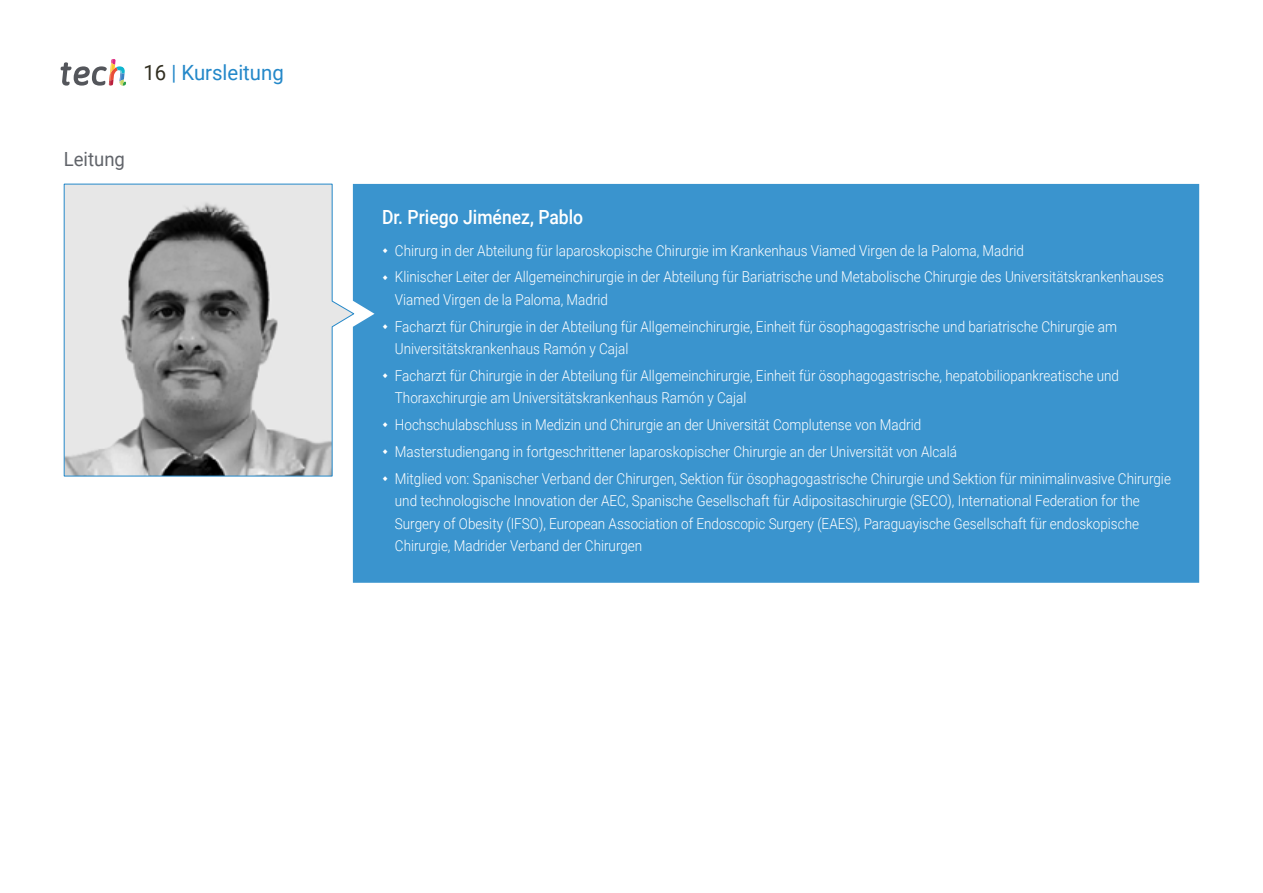
<style>
.page{position:relative;width:1263px;height:893px;background:#fff}
.page>*{position:absolute;margin:0;border:0;box-sizing:border-box;transform-origin:0 0}
.t1{font:21px "Roboto";color:#2488c9}
.t2{font:500 19.5px "Roboto";color:#fff;scale:.9 1}
.t3{font:19.5px "Roboto";color:#61646a;scale:.95 1}
.t4{font:300 15px/26.7px "Roboto";color:#fff;scale:.9 1}
.s1{color:#312e20}
</style>
<div class="page">
<svg style="left:61px;top:59px;width:65px;height:27px"></svg>
<div style="left:353px;top:184px;width:846px;height:399px;background:#3a94ce"></div>
<svg style="left:64px;top:184px;width:290px;height:292px;background:#b7b9ba"></svg>
<svg style="left:383px;top:248px;width:4px;height:5px"></svg>
<svg style="left:383px;top:275px;width:4px;height:5px"></svg>
<svg style="left:383px;top:324px;width:4px;height:5px"></svg>
<svg style="left:383px;top:373px;width:4px;height:5px"></svg>
<svg style="left:383px;top:423px;width:4px;height:5px"></svg>
<svg style="left:383px;top:449px;width:4px;height:5px"></svg>
<svg style="left:383px;top:476px;width:4px;height:5px"></svg>
<h1 class="t1" style="left:144px;top:57px;width:142px"><span class="s1">16</span> | Kursleitung</h1>
<h2 class="t3" style="left:64px;top:145px;width:66px">Leitung</h2>
<h2 class="t2" style="left:382px;top:203px;width:225px">Dr. Priego Jiménez, Pablo</h2>
<p class="t4" style="left:395px;top:236px;width:856px">Chirurg in der Abteilung für laparoskopische Chirurgie im Krankenhaus Viamed Virgen de la Paloma, Madrid<br>Klinischer Leiter der Allgemeinchirurgie in der Abteilung für Bariatrische und Metabolische Chirurgie des Universitätskrankenhauses</p>
<p class="t4" style="left:395px;top:286px;width:804px">Viamed Virgen de la Paloma, Madrid<br>Facharzt für Chirurgie in der Abteilung für Allgemeinchirurgie, Einheit für ösophagogastrische und bariatrische Chirurgie am</p>
<p class="t4" style="left:395px;top:335px;width:806px">Universitätskrankenhaus Ramón y Cajal<br>Facharzt für Chirurgie in der Abteilung für Allgemeinchirurgie, Einheit für ösophagogastrische, hepatobiliopankreatische und</p>
<p class="t4" style="left:395px;top:384px;width:864px">Thoraxchirurgie am Universitätskrankenhaus Ramón y Cajal<br>Hochschulabschluss in Medizin und Chirurgie an der Universität Complutense von Madrid<br>Masterstudiengang in fortgeschrittener laparoskopischer Chirurgie an der Universität von Alcalá<br>Mitglied von: Spanischer Verband der Chirurgen, Sektion für ösophagogastrische Chirurgie und Sektion für minimalinvasive Chirurgie</p>
<p class="t4" style="left:395px;top:489px;width:829px;line-height:22.5px;text-align:justify">und technologische Innovation der AEC, Spanische Gesellschaft für Adipositaschirurgie (SECO), International Federation for the Surgery of Obesity (IFSO), European Association of Endoscopic Surgery (EAES), Paraguayische Gesellschaft für endoskopische Chirurgie, Madrider Verband der Chirurgen</p>
</div>
